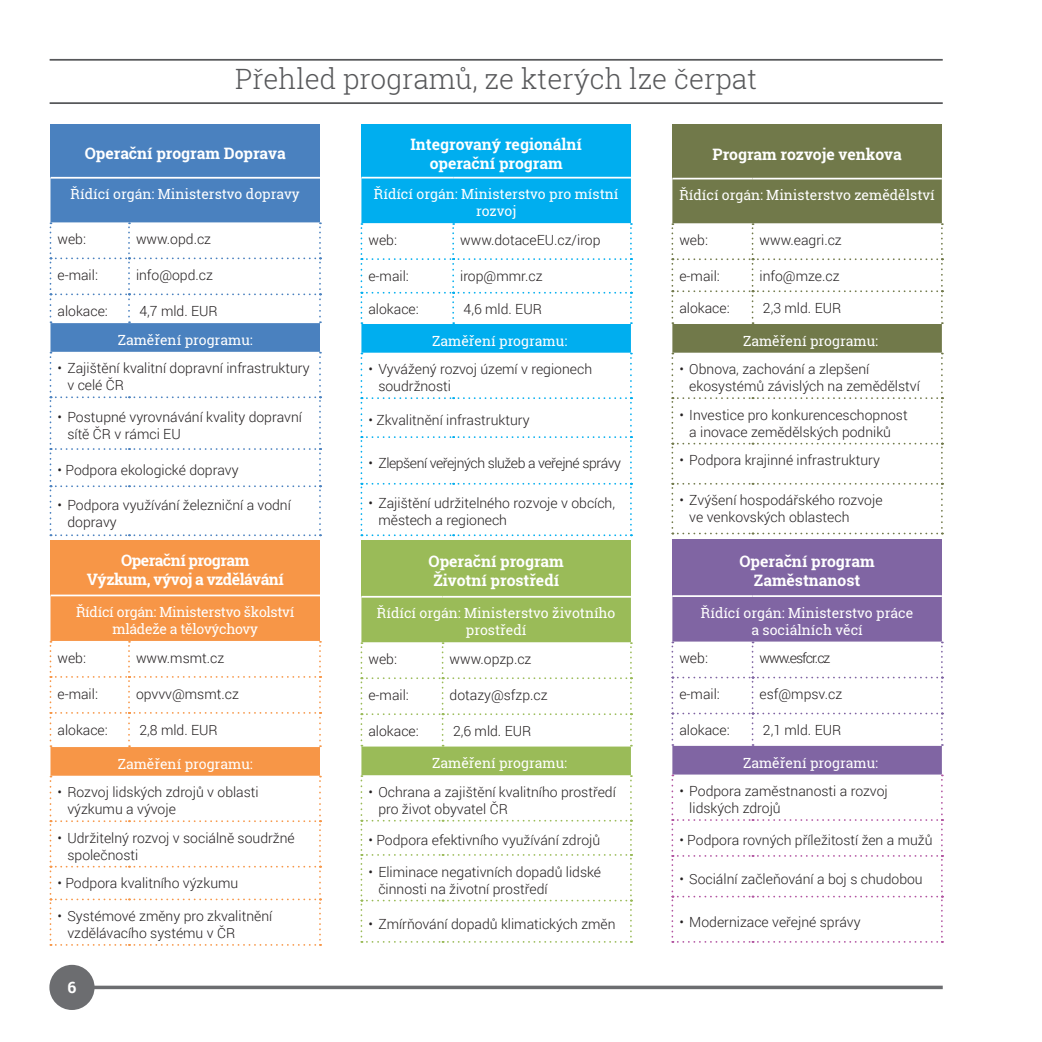
<style>
.page{position:relative;width:1042px;height:1042px;background:#fff}
.page>*{position:absolute;margin:0;border:0;box-sizing:border-box;transform-origin:0 0}
.t1{font:300 28px "Roboto Slab";color:#57585a}
.t2{font:700 15.75px/18.9px "Roboto Slab";color:#fff;text-align:center}
.t3{font:700 15.75px/18.9px "Roboto Slab";letter-spacing:-.03em;color:#fff;text-align:center}
.t4{font:700 15.75px "Roboto";color:#fff}
.t5{font:300 14px/16.8px "Roboto";color:#231f20}
.t6{font:14px/16.8px "Roboto Slab";color:#fff;text-align:center}
.t7{font:14px/16.8px "Roboto Slab";letter-spacing:-.02em;color:#fff;text-align:center}
.t8{font:300 14px "Roboto";letter-spacing:-.03em;color:#231f20}
.t9{font:300 14px "Roboto";letter-spacing:-.07em;color:#231f20}
</style>
<div class="page">
<div style="left:49px;top:965px;width:46px;height:45px;background:#6c6d70;border-radius:50%"></div>
<svg style="left:94px;top:985px;width:849px;height:4px;background:#848587"></svg>
<div style="left:50px;top:124px;width:270px;height:54px;background:#4a81bf"></div>
<div style="left:50px;top:179px;width:270px;height:173px;background:#4a81bf"></div>
<hr style="left:50px;top:177px;width:79px;height:2px;background:#fff">
<hr style="left:129px;top:177px;width:191px;height:2px;background:#fff">
<svg style="left:50px;top:222px;width:271px;height:101px"></svg>
<svg style="left:50px;top:352px;width:271px;height:184px"></svg>
<div style="left:361px;top:124px;width:270px;height:54px;background:#00aeef"></div>
<div style="left:361px;top:178px;width:270px;height:175px;background:#00aeef"></div>
<hr style="left:361px;top:177px;width:92px;height:1px;background:#fff">
<hr style="left:453px;top:177px;width:178px;height:1px;background:#fff">
<svg style="left:360px;top:223px;width:272px;height:101px"></svg>
<svg style="left:360px;top:353px;width:272px;height:183px"></svg>
<div style="left:361px;top:540px;width:270px;height:57px;background:#9abb58"></div>
<div style="left:361px;top:598px;width:270px;height:177px;background:#9abb58"></div>
<hr style="left:361px;top:596px;width:81px;height:2px;background:#fff">
<hr style="left:442px;top:596px;width:189px;height:2px;background:#fff">
<svg style="left:360px;top:642px;width:272px;height:104px"></svg>
<svg style="left:360px;top:775px;width:272px;height:168px"></svg>
<div style="left:672px;top:124px;width:270px;height:55px;background:#71794a"></div>
<div style="left:672px;top:179px;width:270px;height:174px;background:#71794a"></div>
<hr style="left:672px;top:178px;width:80px;height:1px;background:#fff">
<hr style="left:752px;top:178px;width:190px;height:1px;background:#fff">
<svg style="left:671px;top:223px;width:272px;height:101px"></svg>
<svg style="left:671px;top:353px;width:272px;height:181px"></svg>
<div style="left:672px;top:539px;width:270px;height:57px;background:#8065a3"></div>
<div style="left:672px;top:597px;width:270px;height:177px;background:#8065a3"></div>
<hr style="left:672px;top:595px;width:80px;height:2px;background:#fff">
<hr style="left:752px;top:595px;width:190px;height:2px;background:#fff">
<svg style="left:671px;top:641px;width:272px;height:105px"></svg>
<svg style="left:671px;top:774px;width:272px;height:169px"></svg>
<div style="left:50px;top:540px;width:270px;height:55px;background:#f79647"></div>
<div style="left:50px;top:596px;width:270px;height:180px;background:#f79647"></div>
<hr style="left:50px;top:594px;width:79px;height:2px;background:#fff">
<hr style="left:129px;top:594px;width:191px;height:2px;background:#fff">
<svg style="left:50px;top:776px;width:271px;height:170px"></svg>
<svg style="left:50px;top:641px;width:271px;height:106px"></svg>
<hr style="left:50px;top:59px;width:893px;height:2px;background:#57585a">
<hr style="left:50px;top:102px;width:893px;height:2px;background:#57585a">
<h1 class="t1" style="left:235px;top:60px;width:523px">Přehled programů, ze kterých lze čerpat</h1>
<p class="t2" style="left:85px;top:144px;width:202px">Operační program Doprava</p>
<p class="t6" style="left:71px;top:186px;width:231px">Řídící orgán: Ministerstvo dopravy</p>
<p class="t5" style="left:57px;top:230px;width:30px">web:</p>
<p class="t5" style="left:136px;top:230px;width:77px">www.opd.cz</p>
<p class="t5" style="left:57px;top:266px;width:42px">e-mail:</p>
<p class="t5" style="left:136px;top:266px;width:79px">info@opd.cz</p>
<p class="t5" style="left:57px;top:302px;width:52px">alokace:</p>
<p class="t5" style="left:139px;top:302px;width:80px">4,7 mld. EUR</p>
<p class="t6" style="left:118px;top:331px;width:137px">Zaměření programu:</p>
<p class="t5" style="left:67px;top:360px;width:244px;text-indent:-10px">• Zajištění kvalitní dopravní infrastruktury v celé ČR</p>
<p class="t5" style="left:67px;top:408px;width:236px;text-indent:-10px">• Postupné vyrovnávání kvality dopravní sítě ČR v rámci EU</p>
<p class="t5" style="left:57px;top:461px;width:183px">• Podpora ekologické dopravy</p>
<p class="t5" style="left:67px;top:496px;width:225px;text-indent:-10px">• Podpora využívání železniční a vodní dopravy</p>
<p class="t3" style="left:87px;top:551px;width:198px">Operační program<br>Výzkum, vývoj a vzdělávání</p>
<p class="t7" style="left:76px;top:603px;width:220px">Řídící orgán: Ministerstvo školství mládeže a tělovýchovy</p>
<p class="t5" style="left:57px;top:649px;width:30px">web:</p>
<p class="t5" style="left:136px;top:649px;width:90px">www.msmt.cz</p>
<p class="t5" style="left:57px;top:685px;width:42px">e-mail:</p>
<p class="t5" style="left:136px;top:685px;width:104px">opvvv@msmt.cz</p>
<p class="t5" style="left:57px;top:721px;width:52px">alokace:</p>
<p class="t5" style="left:139px;top:721px;width:80px">2,8 mld. EUR</p>
<p class="t6" style="left:118px;top:755px;width:137px">Zaměření programu:</p>
<p class="t5" style="left:67px;top:783px;width:193px;text-indent:-10px">• Rozvoj lidských zdrojů v oblasti výzkumu a vývoje</p>
<p class="t5" style="left:67px;top:829px;width:229px;text-indent:-10px">• Udržitelný rozvoj v sociálně soudržné společnosti</p>
<p class="t5" style="left:57px;top:874px;width:182px">• Podpora kvalitního výzkumu</p>
<p class="t5" style="left:67px;top:907px;width:206px;text-indent:-10px">• Systémové změny pro zkvalitnění vzdělávacího systému v ČR</p>
<p class="t4" style="left:67px;top:976px;width:11px">6</p>
<p class="t2" style="left:410px;top:134px;width:173px">Integrovaný regionální operační program</p>
<p class="t6" style="left:374px;top:186px;width:246px">Řídící orgán: Ministerstvo pro místní rozvoj</p>
<p class="t5" style="left:368px;top:231px;width:30px">web:</p>
<p class="t5" style="left:460px;top:231px;width:142px">www.dotaceEU.cz/irop</p>
<p class="t5" style="left:368px;top:267px;width:42px">e-mail:</p>
<p class="t5" style="left:460px;top:267px;width:84px">irop@mmr.cz</p>
<p class="t5" style="left:368px;top:301px;width:52px">alokace:</p>
<p class="t5" style="left:463px;top:301px;width:80px">4,6 mld. EUR</p>
<p class="t6" style="left:432px;top:332px;width:137px">Zaměření programu:</p>
<p class="t5" style="left:378px;top:360px;width:215px;text-indent:-10px">• Vyvážený rozvoj území v regionech soudržnosti</p>
<p class="t5" style="left:368px;top:411px;width:163px">• Zkvalitnění infrastruktury</p>
<p class="t8" style="left:368px;top:453px;width:254px">• Zlepšení veřejných služeb a veřejné správy</p>
<p class="t5" style="left:378px;top:494px;width:238px;text-indent:-10px">• Zajištění udržitelného rozvoje v obcích, městech a regionech</p>
<p class="t2" style="left:428px;top:552px;width:137px">Operační program<br>Životní prostředí</p>
<p class="t6" style="left:377px;top:605px;width:240px">Řídící orgán: Ministerstvo životního prostředí</p>
<p class="t5" style="left:368px;top:650px;width:30px">web:</p>
<p class="t5" style="left:449px;top:650px;width:83px">www.opzp.cz</p>
<p class="t5" style="left:368px;top:686px;width:42px">e-mail:</p>
<p class="t5" style="left:449px;top:686px;width:100px">dotazy@sfzp.cz</p>
<p class="t5" style="left:368px;top:722px;width:52px">alokace:</p>
<p class="t5" style="left:453px;top:722px;width:80px">2,6 mld. EUR</p>
<p class="t6" style="left:432px;top:754px;width:137px">Zaměření programu:</p>
<p class="t5" style="left:378px;top:783px;width:239px;text-indent:-10px">• Ochrana a zajištění kvalitního prostředí pro život obyvatel ČR</p>
<p class="t5" style="left:368px;top:831px;width:233px">• Podpora efektivního využívání zdrojů</p>
<p class="t5" style="left:378px;top:863px;width:224px;text-indent:-10px">• Eliminace negativních dopadů lidské činnosti na životní prostředí</p>
<p class="t5" style="left:368px;top:915px;width:249px">• Zmírňování dopadů klimatických změn</p>
<p class="t2" style="left:712px;top:144px;width:191px">Program rozvoje venkova</p>
<p class="t6" style="left:679px;top:187px;width:257px">Řídící orgán: Ministerstvo zemědělství</p>
<p class="t5" style="left:679px;top:231px;width:30px">web:</p>
<p class="t5" style="left:759px;top:231px;width:84px">www.eagri.cz</p>
<p class="t5" style="left:679px;top:267px;width:42px">e-mail:</p>
<p class="t5" style="left:759px;top:267px;width:81px">info@mze.cz</p>
<p class="t5" style="left:679px;top:299px;width:52px">alokace:</p>
<p class="t5" style="left:763px;top:299px;width:80px">2,3 mld. EUR</p>
<p class="t6" style="left:743px;top:332px;width:137px">Zaměření programu:</p>
<p class="t5" style="left:689px;top:360px;width:232px;text-indent:-10px">• Obnova, zachování a zlepšení ekosystémů závislých na zemědělství</p>
<p class="t5" style="left:679px;top:406px;width:230px;text-align:center">• Investice pro konkurenceschopnost a inovace zemědělských podniků</p>
<p class="t5" style="left:679px;top:451px;width:202px">• Podpora krajinné infrastruktury</p>
<p class="t5" style="left:689px;top:492px;width:195px;text-indent:-10px">• Zvýšení hospodářského rozvoje ve venkovských oblastech</p>
<p class="t2" style="left:739px;top:551px;width:137px">Operační program<br>Zaměstnanost</p>
<p class="t6" style="left:701px;top:604px;width:214px">Řídící orgán: Ministerstvo práce a sociálních věcí</p>
<p class="t5" style="left:679px;top:649px;width:30px">web:</p>
<p class="t9" style="left:759px;top:648px;width:72px">www.esfcr.cz</p>
<p class="t5" style="left:679px;top:685px;width:42px">e-mail:</p>
<p class="t5" style="left:759px;top:685px;width:84px">esf@mpsv.cz</p>
<p class="t5" style="left:679px;top:721px;width:52px">alokace:</p>
<p class="t5" style="left:763px;top:721px;width:80px">2,1 mld. EUR</p>
<p class="t6" style="left:743px;top:754px;width:137px">Zaměření programu:</p>
<p class="t5" style="left:689px;top:782px;width:200px;text-indent:-10px">• Podpora zaměstnanosti a rozvoj lidských zdrojů</p>
<p class="t5" style="left:679px;top:831px;width:255px">• Podpora rovných příležitostí žen a mužů</p>
<p class="t5" style="left:679px;top:870px;width:245px">• Sociální začleňování a boj s chudobou</p>
<p class="t5" style="left:679px;top:913px;width:183px">• Modernizace veřejné správy</p>
</div>
